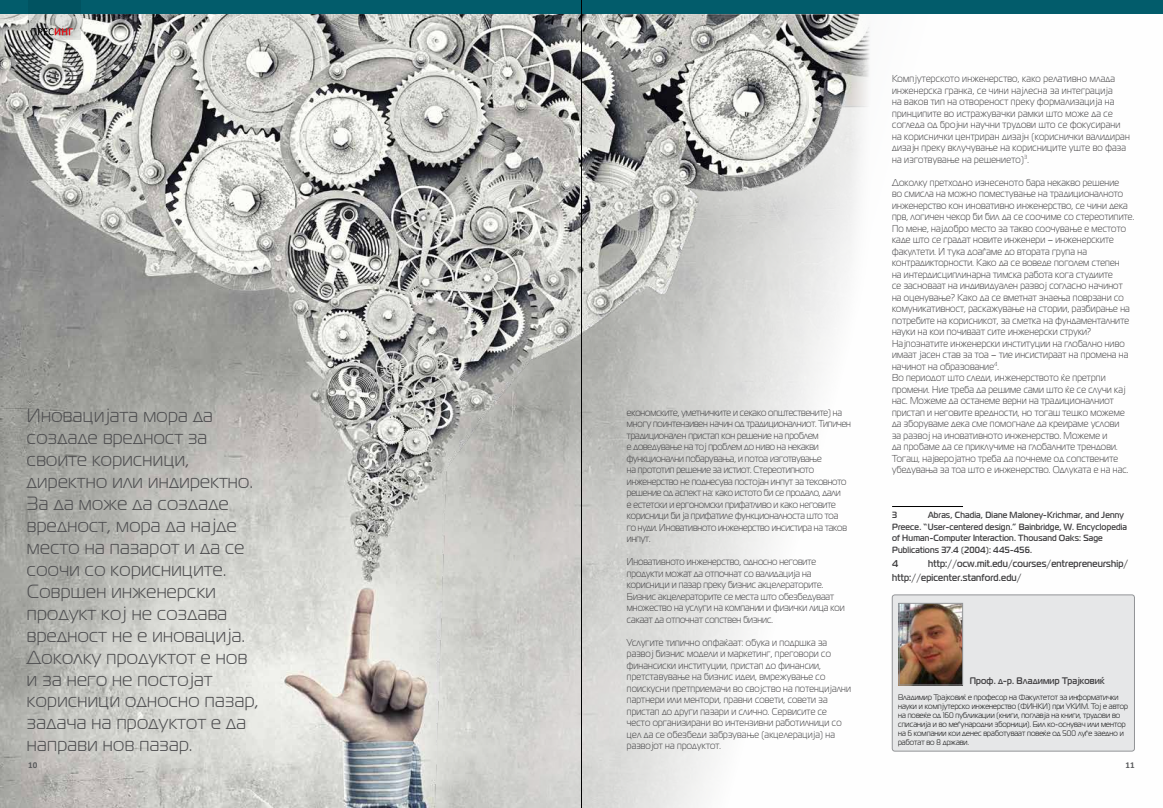
<style>
.page{position:relative;width:1163px;height:808px;background:#fff}
.page>*{position:absolute;margin:0;border:0;box-sizing:border-box;transform-origin:0 0}
.t1{font:19px/22px "ONE";letter-spacing:.02em;color:#4d4d4f}
.t2{font:10px/11.5px "ONE";letter-spacing:.02em;color:#414042;scale:.9 1}
.t3{font:10px/11.5px "ONE";letter-spacing:-.01em;color:#414042;scale:.9 1}
.t4{font:10px/11.5px "ONE";color:#414042;scale:.9 1}
.t5{font:700 10px/14.3px "ONE";letter-spacing:.02em;color:#414042;scale:.9 1}
.t6{font:700 9.5px "ONE";letter-spacing:.02em;color:#414042;scale:.9 1}
.t7{font:700 9px/11.5px "ONE";letter-spacing:.02em;color:#414042;scale:.9 1}
.t8{font:700 9px "Calibri";color:#58595b}
.t9{font:8px/9px "ONE";letter-spacing:.01em;color:#000;scale:.93 1}
</style>
<div class="page">
<img style="left:0;top:14px;width:870px;height:794px">
<hr style="left:891px;top:506px;width:71px;height:1px;background:#000">
<div style="left:892px;top:595px;width:242px;height:156px;background:#e6e7e8;border-radius:3px"></div>
<div style="left:891px;top:595px;width:243px;height:156px;border:1px solid #939598;border-radius:3px"></div>
<img style="left:900px;top:605px;width:60px;height:78px">
<div style="left:898px;top:603px;width:64px;height:82px;border:1px solid #939598"></div>
<div style="left:581px;top:0;width:581px;height:14px;background:#025c6b"></div>
<div style="left:0;top:0;width:581px;height:14px;background:#025c6b"></div>
<svg style="left:28px;top:14px;width:53px;height:26px"></svg>
<svg style="left:31px;top:28px;width:42px;height:7px"></svg>
<hr style="left:581px;top:0;width:1px;height:808px;background:#000">
<p class="t2" style="left:891px;top:73px;width:265px">Компјутерското инженерство, како релативно млада инженерска гранка, се чини најлесна за интеграција<br>на ваков тип на отвореност преку формализација на принципите во истражувачки рамки што може да се согледа од бројни научни трудови што се фокусирани на кориснички центриран дизајн (кориснички валидиран дизајн преку вклучување на корисниците уште во фаза на изготвување на решението)<sup>3</sup>.</p>
<p class="t2" style="left:891px;top:176px;width:270px">Доколку претходно изнесеното бара некакво решение<br>во смисла на можно поместување на традиционалното инженерство кон иновативно инженерство, се чини дека прв, логичен чекор би бил да се соочиме со стереотипите.<br>По мене, најдобро место за такво соочување е местото каде што се градат новите инженери – инженерските факултети. И тука доаѓаме до втората група на контрадикторности. Како да се воведе поголем степен<br>на интердисциплинарна тимска работа кога студиите<br>се засноваат на индивидуален развој согласно начинот на оценување? Како да се вметнат знаења поврзани со комуникативност, раскажување на стории, разбирање на потребите на корисникот, за сметка на фундаменталните науки на кои почиваат сите инженерски струки?<br>Најпознатите инженерски институции на глобално ниво имаат јасен став за тоа – тие инсистираат на промена на начинот на образование<sup>4</sup>.<br>Во периодот што следи, инженерството ќе претрпи промени. Ние треба да решиме сами што ќе се случи кај нас. Можеме да останеме верни на традиционалниот пристап и неговите вредности, но тогаш тешко можеме да зборуваме дека сме помогнале да креираме услови<br>за развој на иновативното инженерство. Можеме и<br>да пробаме да се приклучиме на глобалните трендови.<br>Тогаш, најверојатно треба да почнеме од сопствените убедувања за тоа што е инженерство. Одлуката е на нас.</p>
<p class="t7" style="left:891px;top:509px;width:7px">3</p>
<p class="t1" style="left:27px;top:404px;width:233px">Иновацијата мора да создаде вредност за своите корисници, директно или индиректно.<br>За да може да создаде вредност, мора да најде место на пазарот и да се соочи со корисниците.<br>Совршен инженерски продукт кој не создава вредност не е иновација.<br>Доколку продуктот е нов и за него не постојат корисници односно пазар, задача на продуктот е да направи нов пазар.</p>
<p class="t8" style="left:28px;top:759px;width:11px">10</p>
<p class="t8" style="left:1125px;top:759px;width:11px">11</p>
<p class="t3" style="left:626px;top:406px;width:250px">економските, уметничките и секако општествените) на многу поинтензивен начин од традиционалниот. Типичен традиционален пристап кон решение на проблем<br>е доведување на тој проблем до ниво на некакви функционални побарувања, и потоа изготвување<br>на прототип решение за истиот. Стереотипното инженерство не поднесува постојан инпут за тековното решение од аспект на: како истото би се продало, дали<br>е естетски и ергономски прифатливо и како неговите корисници би ја прифатиле функционалноста што тоа<br>го нуди. Иновативното инженерство инсистира на таков инпут.</p>
<p class="t4" style="left:626px;top:556px;width:243px">Иновативното инженерство, односно неговите продукти можат да отпочнат со валидација на корисници и пазар преку бизнис акцелераторите.<br>Бизнис акцелераторите се места што обезбедуваат множество на услуги на компании и физички лица кои сакаат да отпочнат сопствен бизнис.</p>
<p class="t2" style="left:626px;top:636px;width:250px">Услугите типично опфаќаат: обука и подршка за развој бизнис модели и маркетинг, преговори со финансиски институции, пристап до финансии, претставување на бизнис идеи, вмрежување со поискусни претприемачи во својство на потенцијални партнери или ментори, правни совети, совети за пристап до други пазари и слично. Сервисите се често организирани во интензивни работилници со цел да се обезбеди забрзување (акцелерација) на развојот на продуктот.</p>
<p class="t7" style="left:891px;top:509px;width:262px;text-indent:36px">Abras, Chadia, Diane Maloney-Krichmar, and Jenny Preece. “User-centered design.” Bainbridge, W. Encyclopedia of Human-Computer Interaction. Thousand Oaks: Sage Publications 37.4 (2004): 445-456.</p>
<p class="t5" style="left:891px;top:556px;width:8px">4</p>
<p class="t5" style="left:891px;top:556px;width:264px;text-indent:36px">http://ocw.mit.edu/courses/entrepreneurship/ http://epicenter.stanford.edu/</p>
<p class="t6" style="left:969px;top:675px;width:151px">Проф. д-р. Владимир Трајковиќ</p>
<p class="t9" style="left:897px;top:692px;width:249px">Владимир Трајковиќ е професор на Факултетот за информатички науки и компјутерско инженерство (ФИНКИ) при УКИМ. Тој е автор на повеќе од 160 публикации (книги, поглавја на книги, трудови во списанија и во меѓународни зборници). Бил ко-оснувач или ментор на 6 компании кои денес вработуваат повеќе од 500 луѓе заедно и работат во 8 држави.</p>
</div>
